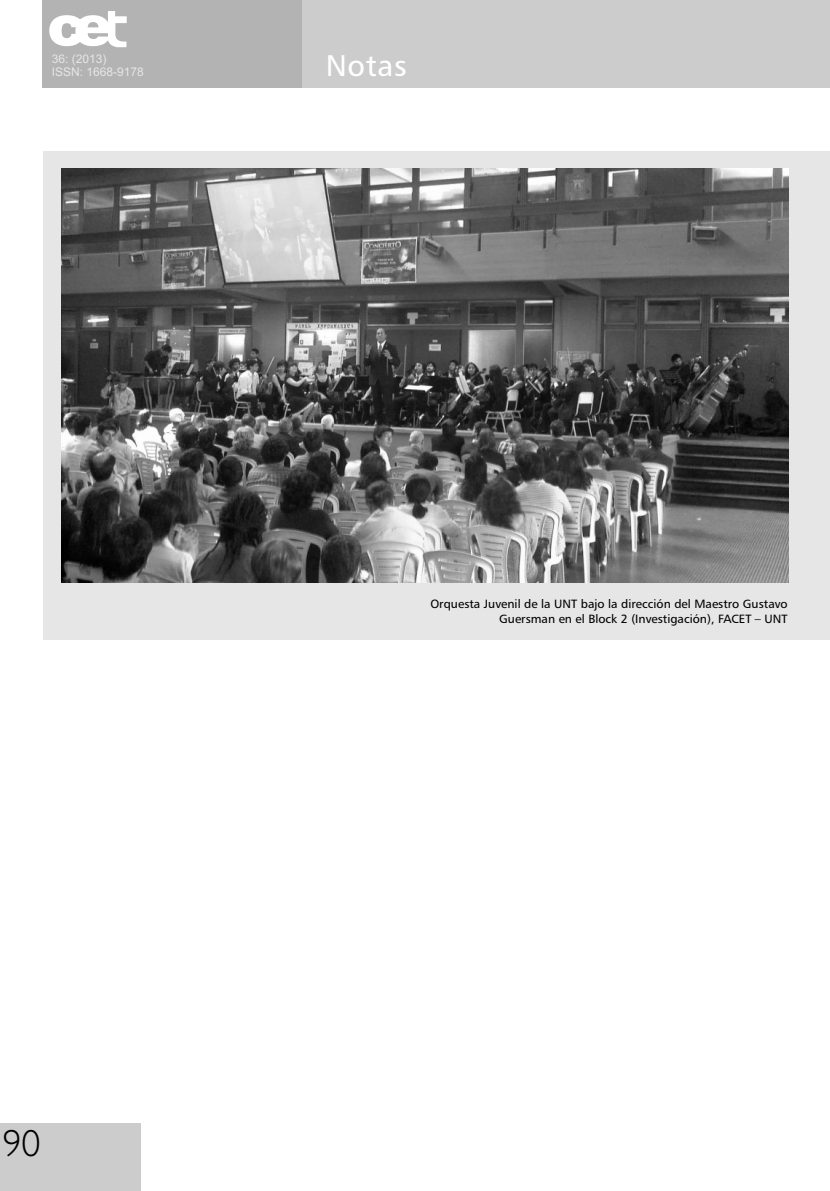
<style>
.page{position:relative;width:830px;height:1191px;background:#fff}
.page>*{position:absolute;margin:0;border:0;box-sizing:border-box;transform-origin:0 0}
.t1{font:300 37.8px "Humanist 521 BT";color:#000}
.t2{font:30px "Humanist 777 BT Roman B";letter-spacing:.02em;color:#fff}
.t3{font:12px/14.4px "Humanist 777 BT Roman B";color:#000;text-align:right}
.t4{font:12px/13.4px "Arial";color:#e6e6e6}
</style>
<div class="page">
<div style="left:42px;top:0;width:483px;height:88px;background:#b3b3b3"></div>
<div style="left:302px;top:0;width:527px;height:88px;background:#ccc"></div>
<div style="left:0;top:1123px;width:140px;height:68px;background:#ccc"></div>
<svg style="left:49px;top:11px;width:78px;height:36px"></svg>
<div style="left:43px;top:151px;width:786px;height:488px;background:#e6e6e6"></div>
<img style="left:61px;top:169px;width:727px;height:414px">
<p class="t4" style="left:52px;top:53px;width:94px">36: (2013)<br>ISSN: 1668-9178</p>
<h2 class="t2" style="left:326px;top:53px;width:82px">Notas</h2>
<h1 class="t1" style="left:2px;top:1127px;width:40px">90</h1>
<p class="t3" style="left:430px;top:598px;width:358px">Orquesta Juvenil de la UNT bajo la dirección del Maestro Gustavo<br>Guersman en el Block 2 (Investigación), FACET – UNT</p>
</div>
